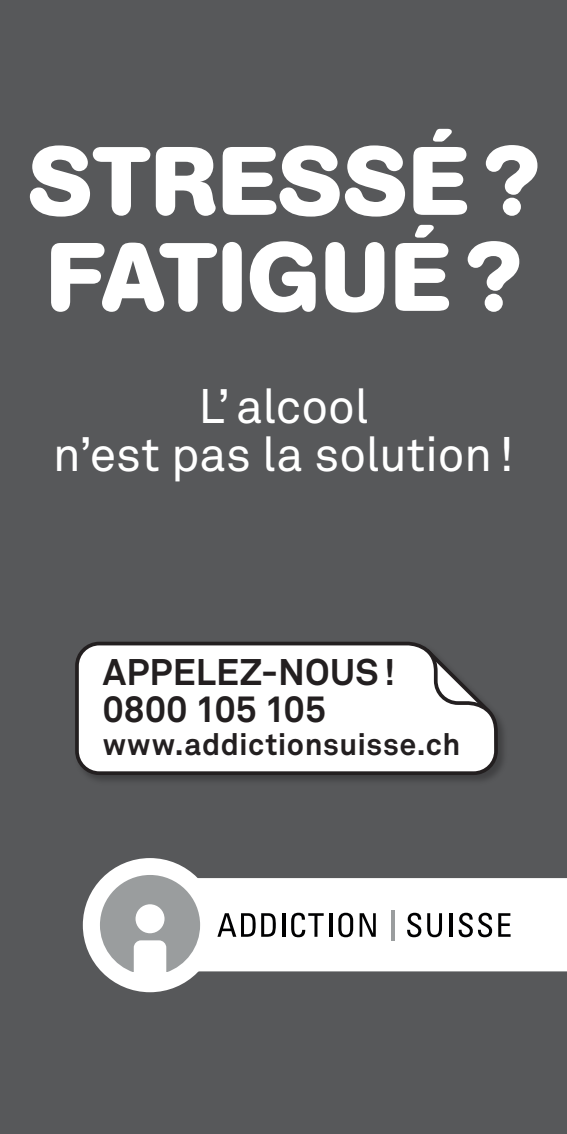
<style>
.page{position:relative;width:567px;height:1134px;background:#57585a}
.page>*{position:absolute;margin:0;border:0;box-sizing:border-box;transform-origin:0 0}
.t1{font:700 96px/96px "AG Book Rounded";letter-spacing:.01em;color:#fff}
.t2{font:48px/48px "Akkurat";letter-spacing:-.005em;color:#fff;text-align:center}
.t3{font:700 36.8px/36.8px "Akkurat";letter-spacing:.01em;color:#231f20}
.t4{font:700 30.4px "Akkurat";letter-spacing:.015em;color:#231f20}
</style>
<div class="page">
<svg style="left:75px;top:641px;width:425px;height:136px"></svg>
<div style="left:200px;top:878px;width:367px;height:93px;background:#fff"></div>
<div style="left:83px;top:858px;width:134px;height:134px;background:#fff;border-radius:50%"></div>
<svg style="left:100px;top:875px;width:100px;height:97px"></svg>
<hr style="left:391px;top:910px;width:4px;height:30px;background:#9a9d9e">
<svg style="left:407px;top:913px;width:14px;height:24px"></svg>
<svg style="left:427px;top:913px;width:15px;height:24px"></svg>
<hr style="left:449px;top:913px;width:3px;height:24px;background:#000001">
<svg style="left:459px;top:913px;width:33px;height:24px"></svg>
<svg style="left:498px;top:913px;width:13px;height:24px"></svg>
<svg style="left:217px;top:913px;width:59px;height:24px"></svg>
<hr style="left:282px;top:913px;width:3px;height:24px;background:#000001">
<svg style="left:291px;top:913px;width:33px;height:24px"></svg>
<hr style="left:329px;top:913px;width:3px;height:24px;background:#000001">
<svg style="left:338px;top:913px;width:15px;height:24px"></svg>
<svg style="left:360px;top:913px;width:16px;height:24px"></svg>
<h1 class="t1" style="left:28px;top:136px;width:512px">STRESSÉ ?<br>FATIGUÉ ?</h1>
<p class="t2" style="left:53px;top:383px;width:463px">L’alcool<br>n’est pas la solution!</p>
<p class="t3" style="left:103px;top:654px;width:294px">APPELEZ-NOUS!<br>0800 105 105</p>
<p class="t4" style="left:103px;top:725px;width:359px">www.addictionsuisse.ch</p>
</div>
